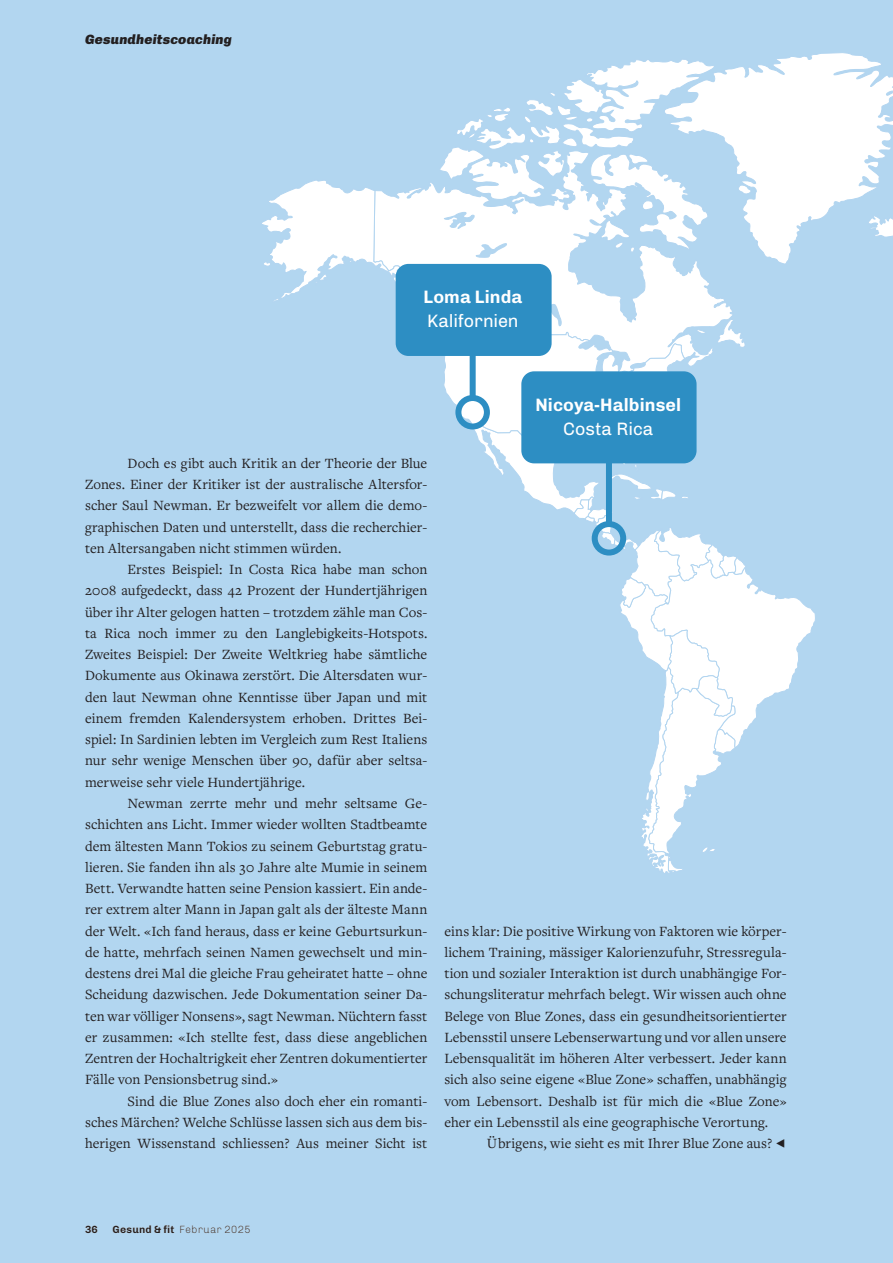
<style>
.page{position:relative;width:893px;height:1263px;background:#b2d6f0}
.page>*{position:absolute;margin:0;border:0;box-sizing:border-box;transform-origin:0 0}
.t1{font:700 18px "Chivo";letter-spacing:.005em;color:#fff}
.t2{font:18px "Chivo";letter-spacing:-.005em;color:#fff}
.t3{font:14.7px/21.3px "Freight Text Pro";letter-spacing:.005em;color:#231f20;text-align:justify}
.t4{font:italic 900 13.5px "Chivo";letter-spacing:.01em;color:#231f20}
.t5{font:300 10.5px "Chivo";letter-spacing:.025em;color:#231f20}
.t6{font:700 10.5px "Chivo";color:#231f20}
.s1{font-weight:700}
</style>
<div class="page">
<svg style="left:790px;top:53px;width:103px;height:166px"></svg>
<svg style="left:868px;top:215px;width:25px;height:22px"></svg>
<svg style="left:262px;top:58px;width:554px;height:815px"></svg>
<div style="left:606px;top:455px;width:6px;height:69px;background:#2d8ec3"></div>
<div style="left:592px;top:521px;width:34px;height:34px;border:6px solid #2d8ec3;border-radius:50%"></div>
<div style="left:470px;top:329px;width:6px;height:70px;background:#2d8ec3"></div>
<div style="left:455px;top:395px;width:35px;height:34px;border:6px solid #2d8ec3;border-radius:50%"></div>
<div style="left:396px;top:264px;width:156px;height:92px;background:#2d8ec3;border-radius:13px"></div>
<div style="left:521px;top:371px;width:175px;height:92px;background:#2d8ec3;border-radius:13px"></div>
<p class="t4" style="left:85px;top:31px;width:148px">Gesundheitscoaching</p>
<p class="t1" style="left:424px;top:287px;width:100px">Loma Linda</p>
<p class="t2" style="left:427px;top:311px;width:93px">Kalifornien</p>
<p class="t1" style="left:535px;top:394px;width:147px">Nicoya-Halbinsel</p>
<p class="t2" style="left:563px;top:418px;width:92px">Costa Rica</p>
<p class="t3" style="left:85px;top:452px;width:344px;text-indent:43px">Doch es gibt auch Kritik an der Theorie der Blue Zones. Einer der Kritiker ist der australische Altersfor&shy;scher Saul Newman. Er bezweifelt vor allem die demo&shy;graphischen Daten und unterstellt, dass die recherchier&shy;ten Altersangaben nicht stimmen würden.</p>
<p class="t3" style="left:85px;top:558px;width:344px;text-indent:43px">Erstes Beispiel: In Costa Rica habe man schon 2008 aufgedeckt, dass 42 Prozent der Hundertjährigen über ihr Alter gelogen hatten – trotzdem zähle man Cos&shy;ta Rica noch immer zu den Langlebigkeits-Hotspots.<br>Zweites Beispiel: Der Zweite Weltkrieg habe sämtliche Dokumente aus Okinawa zerstört. Die Altersdaten wur&shy;den laut Newman ohne Kenntisse über Japan und mit einem fremden Kalendersystem erhoben. Drittes Bei&shy;spiel: In Sardinien lebten im Vergleich zum Rest Italiens nur sehr wenige Menschen über 90, dafür aber seltsa&shy;merweise sehr viele Hundertjährige.</p>
<p class="t3" style="left:85px;top:792px;width:344px;text-indent:43px">Newman zerrte mehr und mehr seltsame Ge&shy;schichten ans Licht. Immer wieder wollten Stadtbeamte dem ältesten Mann Tokios zu seinem Geburtstag gratu&shy;lieren. Sie fanden ihn als 30 Jahre alte Mumie in seinem Bett. Verwandte hatten seine Pension kassiert. Ein ande&shy;rer extrem alter Mann in Japan galt als der älteste Mann der Welt. «Ich fand heraus, dass er keine Geburtsurkun&shy;de hatte, mehrfach seinen Namen gewechselt und min&shy;destens drei Mal die gleiche Frau geheiratet hatte – ohne Scheidung dazwischen. Jede Dokumentation seiner Da&shy;ten war völliger Nonsens», sagt Newman. Nüchtern fasst er zusammen: «Ich stellte fest, dass diese angeblichen Zentren der Hochaltrigkeit eher Zentren dokumentierter Fälle von Pensionsbetrug sind.»</p>
<p class="t3" style="left:85px;top:1090px;width:344px;text-indent:43px">Sind die Blue Zones also doch eher ein romanti&shy;sches Märchen? Welche Schlüsse lassen sich aus dem bis&shy;herigen Wissenstand schliessen? Aus meiner Sicht ist</p>
<p class="t3" style="left:444px;top:920px;width:344px">eins klar: Die positive Wirkung von Faktoren wie körper&shy;lichem Training, mässiger Kalorienzufuhr, Stressregula&shy;tion und sozialer Interaktion ist durch unabhängige For&shy;schungsliteratur mehrfach belegt. Wir wissen auch ohne Belege von Blue Zones, dass ein gesundheitsorientierter Lebensstil unsere Lebenserwartung und vor allen unsere Lebensqualität im höheren Alter verbessert. Jeder kann sich also seine eigene «Blue Zone» schaffen, unabhängig vom Lebensort. Deshalb ist für mich die «Blue Zone» eher ein Lebensstil als eine geographische Verortung.</p>
<p class="t3" style="left:487px;top:1132px;width:301px">Übrigens, wie sieht es mit Ihrer Blue Zone aus? H</p>
<p class="t6" style="left:85px;top:1223px;width:14px">36</p>
<p class="t5" style="left:112px;top:1223px;width:140px"><span class="s1">Gesund &amp; fit</span> Februar 2025</p>
</div>
